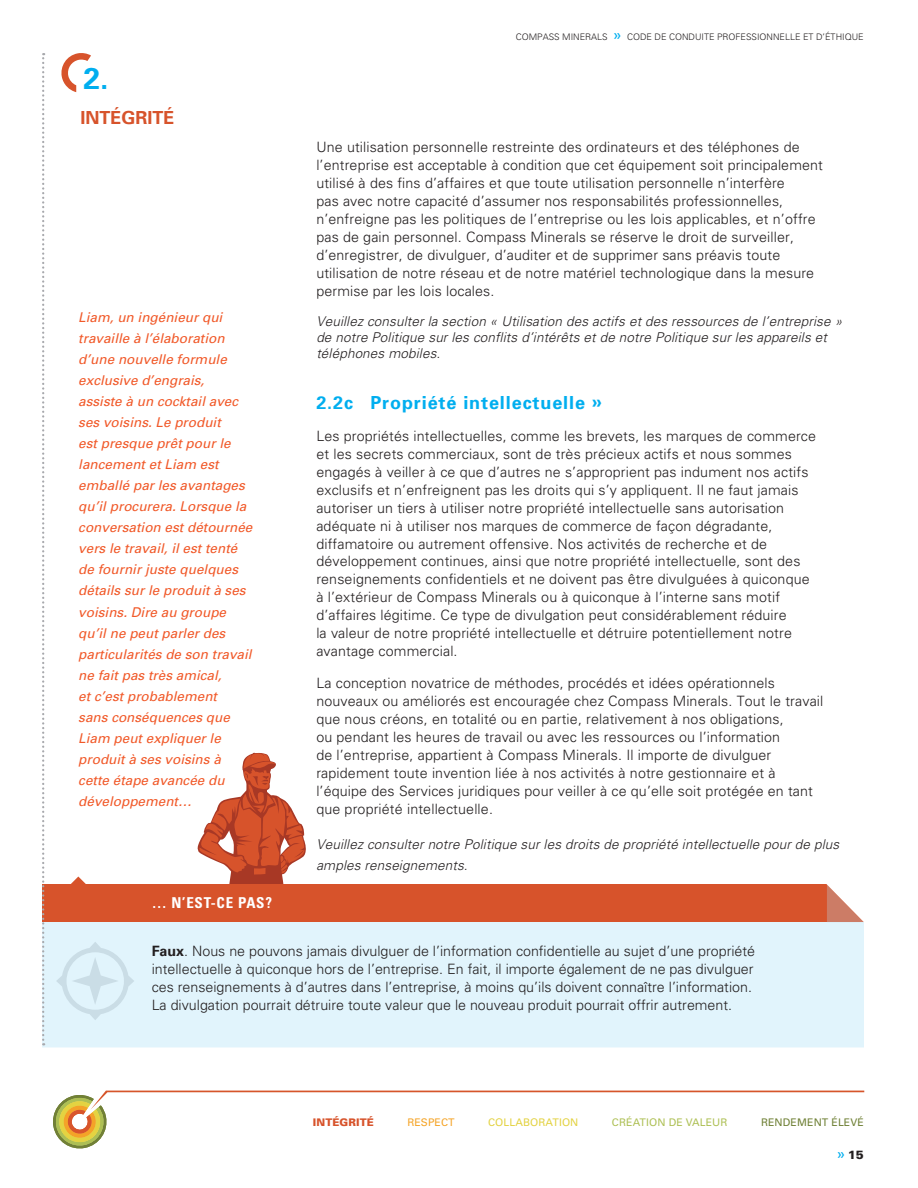
<style>
.page{position:relative;width:918px;height:1188px;background:#fff}
.page>*{position:absolute;margin:0;border:0;box-sizing:border-box;transform-origin:0 0}
.t1{font:700 30px "Univers";color:#00aeef}
.t2{font:700 18px "Univers";letter-spacing:.05em;color:#00aeef}
.t3{font:700 18px "Univers";color:#d7532b}
.t4{font:700 condensed 15px "Univers";letter-spacing:.05em;color:#fff}
.t5{font:300 14.25px/18px "Univers 45";letter-spacing:.01em;color:#231f20}
.t6{font:italic 13.5px/21px "Univers 55";color:#f15929}
.t7{font:italic 300 13.5px/16.2px "Univers 45";letter-spacing:.01em;color:#231f20}
.t8{font:900 12px "Univers 75";color:#231f20}
.t9{font:10.5px "Univers";letter-spacing:.01em;color:#aec055}
.t10{font:10.5px "Univers";letter-spacing:.01em;color:#6f8035}
.t11{font:10.5px "Univers";letter-spacing:.01em;color:#e3d242}
.t12{font:900 10.5px "Univers 75";letter-spacing:.01em;color:#d7532b}
.t13{font:10.5px "Univers";letter-spacing:.01em;color:#f5a427}
.t14{font:300 9px "Univers 45";color:#231f20}
.s1{font-family:"Univers";font-weight:400;font-stretch:expanded;font-size:15px;color:#00aeef}
.s2{font-family:"Univers";font-weight:700}
</style>
<div class="page">
<svg style="left:53px;top:1091px;width:811px;height:58px"></svg>
<svg style="left:197px;top:752px;width:109px;height:132px"></svg>
<div style="left:42px;top:922px;width:822px;height:125px;background:#e1f4fc"></div>
<div style="left:42px;top:884px;width:822px;height:38px;background:#d7532b"></div>
<svg style="left:56px;top:942px;width:78px;height:78px;background:#daedf6"></svg>
<svg style="left:71px;top:877px;width:15px;height:7px"></svg>
<svg style="left:61px;top:53px;width:30px;height:39px"></svg>
<svg style="left:826px;top:884px;width:38px;height:41px;background:#e5bfb5"></svg>
<svg style="left:42px;top:53px;width:2px;height:992px"></svg>
<h1 class="t1" style="left:84px;top:59px;width:27px">2.</h1>
<p class="t3" style="left:81px;top:107px;width:96px">INTÉGRITÉ</p>
<p class="t6" style="left:78px;top:307px;width:176px">Liam, un ingénieur qui travaille à l’élaboration d’une nouvelle formule exclusive d’engrais,<br>assiste à un cocktail avec ses voisins. Le produit<br>est presque prêt pour le lancement et Liam est emballé par les avantages qu’il procurera. Lorsque la conversation est détournée vers le travail, il est tenté de fournir juste quelques détails sur le produit à ses voisins. Dire au groupe qu’il ne peut parler des particularités de son travail ne fait pas très amical,<br>et c’est probablement<br>sans conséquences que<br>Liam peut expliquer le produit à ses voisins à cette étape avancée du développement…</p>
<p class="t4" style="left:152px;top:893px;width:122px">… N’EST-CE PAS?</p>
<p class="t14" style="left:516px;top:32px;width:349px">COMPASS MINERALS <span class="s1">»</span> CODE DE CONDUITE PROFESSIONNELLE ET D’ÉTHIQUE</p>
<p class="t5" style="left:316px;top:137px;width:508px">Une utilisation personnelle restreinte des ordinateurs et des téléphones de l’entreprise est acceptable à condition que cet équipement soit principalement utilisé à des fins d’affaires et que toute utilisation personnelle n’interfère<br>pas avec notre capacité d’assumer nos responsabilités professionnelles, n’enfreigne pas les politiques de l’entreprise ou les lois applicables, et n’offre pas de gain personnel. Compass Minerals se réserve le droit de surveiller, d’enregistrer, de divulguer, d’auditer et de supprimer sans préavis toute utilisation de notre réseau et de notre matériel technologique dans la mesure permise par les lois locales.</p>
<p class="t7" style="left:316px;top:312px;width:527px">Veuillez consulter la section « Utilisation des actifs et des ressources de l’entreprise » de notre Politique sur les conflits d’intérêts et de notre Politique sur les appareils et téléphones mobiles.</p>
<p class="t2" style="left:316px;top:391px;width:287px">2.2c Propriété intellectuelle »</p>
<p class="t5" style="left:316px;top:426px;width:501px">Les propriétés intellectuelles, comme les brevets, les marques de commerce et les secrets commerciaux, sont de très précieux actifs et nous sommes engagés à veiller à ce que d’autres ne s’approprient pas indument nos actifs exclusifs et n’enfreignent pas les droits qui s’y appliquent. Il ne faut jamais autoriser un tiers à utiliser notre propriété intellectuelle sans autorisation adéquate ni à utiliser nos marques de commerce de façon dégradante, diffamatoire ou autrement offensive. Nos activités de recherche et de développement continues, ainsi que notre propriété intellectuelle, sont des renseignements confidentiels et ne doivent pas être divulguées à quiconque à l’extérieur de Compass Minerals ou à quiconque à l’interne sans motif d’affaires légitime. Ce type de divulgation peut considérablement réduire<br>la valeur de notre propriété intellectuelle et détruire potentiellement notre avantage commercial.</p>
<p class="t5" style="left:316px;top:674px;width:509px">La conception novatrice de méthodes, procédés et idées opérationnels nouveaux ou améliorés est encouragée chez Compass Minerals. Tout le travail que nous créons, en totalité ou en partie, relativement à nos obligations,<br>ou pendant les heures de travail ou avec les ressources ou l’information<br>de l’entreprise, appartient à Compass Minerals. Il importe de divulguer rapidement toute invention liée à nos activités à notre gestionnaire et à l’équipe des Services juridiques pour veiller à ce qu’elle soit protégée en tant que propriété intellectuelle.</p>
<p class="t7" style="left:316px;top:833px;width:524px;line-height:21.3px">Veuillez consulter notre Politique sur les droits de propriété intellectuelle pour de plus amples renseignements.</p>
<p class="t5" style="left:152px;top:941px;width:605px"><span class="s2">Faux</span>. Nous ne pouvons jamais divulguer de l’information confidentielle au sujet d’une propriété intellectuelle à quiconque hors de l’entreprise. En fait, il importe également de ne pas divulguer ces renseignements à d’autres dans l’entreprise, à moins qu’ils doivent connaître l’information.<br>La divulgation pourrait détruire toute valeur que le nouveau produit pourrait offrir autrement.</p>
<p class="t12" style="left:313px;top:1115px;width:62px">INTÉGRITÉ</p>
<p class="t13" style="left:407px;top:1116px;width:49px">RESPECT</p>
<p class="t11" style="left:488px;top:1116px;width:92px">COLLABORATION</p>
<p class="t9" style="left:612px;top:1116px;width:117px">CRÉATION DE VALEUR</p>
<p class="t10" style="left:761px;top:1116px;width:104px">RENDEMENT ÉLEVÉ</p>
<p class="t8" style="left:837px;top:1147px;width:29px"><span class="s1">»</span>15</p>
</div>
